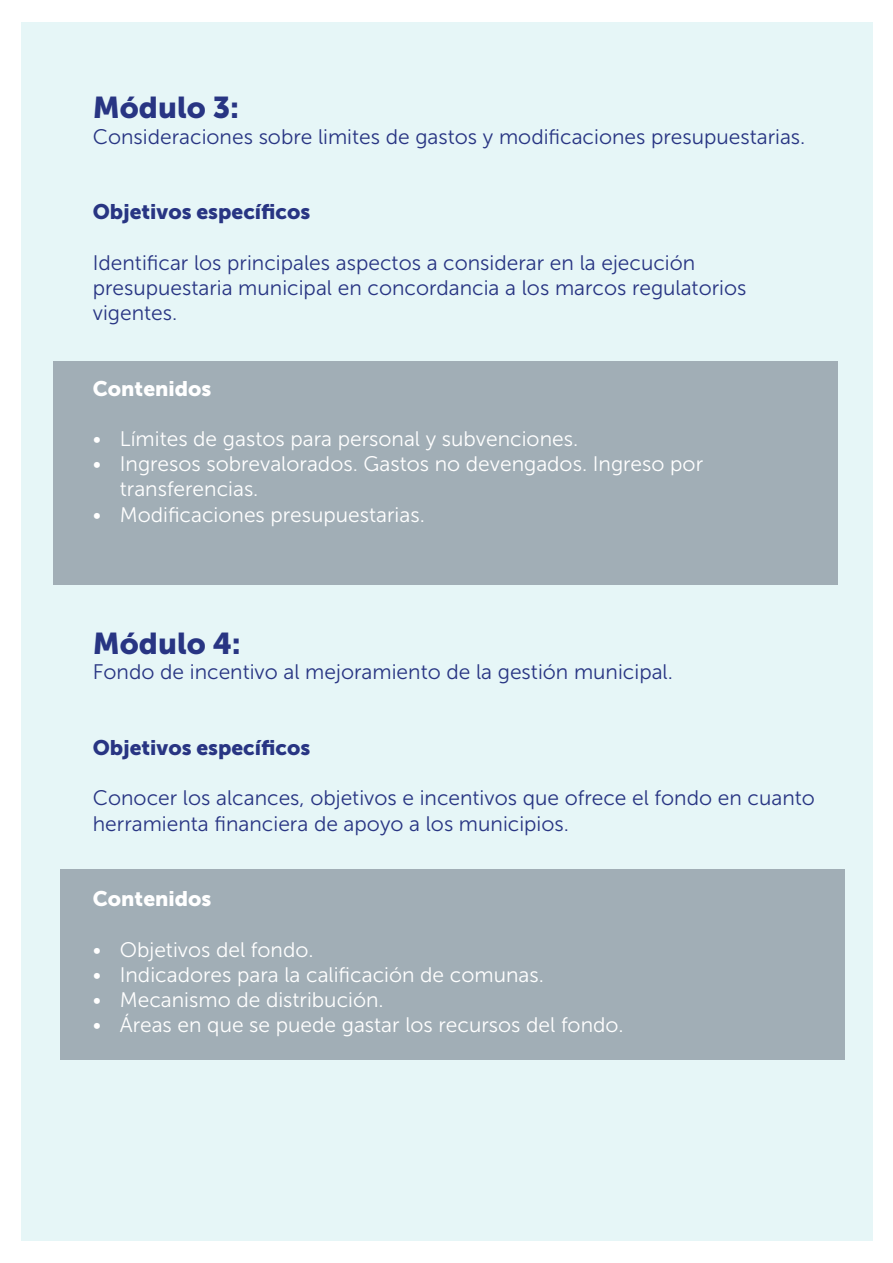
<style>
.page{position:relative;width:893px;height:1263px;background:#fff}
.page>*{position:absolute;margin:0;border:0;box-sizing:border-box;transform-origin:0 0}
.t1{font:30px "Museo Sans 900";color:#283583}
.t2{font:21px/25.2px "Museo Sans 300";color:#283583}
.t3{font:21px/25.2px "Museo Sans 300";color:#fff}
.t4{font:21px "Museo Sans 900";color:#283583}
.t5{font:21px "Museo Sans 900";color:#fff}
</style>
<div class="page">
<div style="left:21px;top:22px;width:851px;height:1219px;background:#e6f6f7"></div>
<div style="left:53px;top:362px;width:785px;height:223px;background:#a1aeb6"></div>
<div style="left:60px;top:870px;width:784px;height:190px;background:#a1aeb6"></div>
<h1 class="t1" style="left:93px;top:91px;width:148px">Módulo 3:</h1>
<p class="t2" style="left:93px;top:124px;width:714px">Consideraciones sobre limites de gastos y modificaciones presupuestarias.</p>
<p class="t4" style="left:93px;top:200px;width:219px">Objetivos específicos</p>
<p class="t2" style="left:93px;top:250px;width:655px">Identificar los principales aspectos a considerar en la ejecución presupuestaria municipal en concordancia a los marcos regulatorios vigentes.</p>
<p class="t5" style="left:93px;top:376px;width:120px">Contenidos</p>
<p class="t3" style="left:93px;top:426px;width:487px">• Límites de gastos para personal y subvenciones.</p>
<p class="t3" style="left:120px;top:451px;width:585px;text-indent:-27px">• Ingresos sobrevalorados. Gastos no devengados. Ingreso por transferencias.</p>
<p class="t3" style="left:93px;top:502px;width:334px">• Modificaciones presupuestarias.</p>
<h1 class="t1" style="left:93px;top:627px;width:150px">Módulo 4:</h1>
<p class="t2" style="left:93px;top:660px;width:582px">Fondo de incentivo al mejoramiento de la gestión municipal.</p>
<p class="t4" style="left:93px;top:736px;width:219px">Objetivos específicos</p>
<p class="t2" style="left:93px;top:786px;width:724px">Conocer los alcances, objetivos e incentivos que ofrece el fondo en cuanto herramienta financiera de apoyo a los municipios.</p>
<p class="t5" style="left:93px;top:887px;width:120px">Contenidos</p>
<p class="t3" style="left:93px;top:937px;width:222px">• Objetivos del fondo.</p>
<p class="t3" style="left:93px;top:962px;width:453px">• Indicadores para la calificación de comunas.</p>
<p class="t3" style="left:93px;top:987px;width:292px">• Mecanismo de distribución.</p>
<p class="t3" style="left:93px;top:1012px;width:532px">• Áreas en que se puede gastar los recursos del fondo.</p>
</div>
